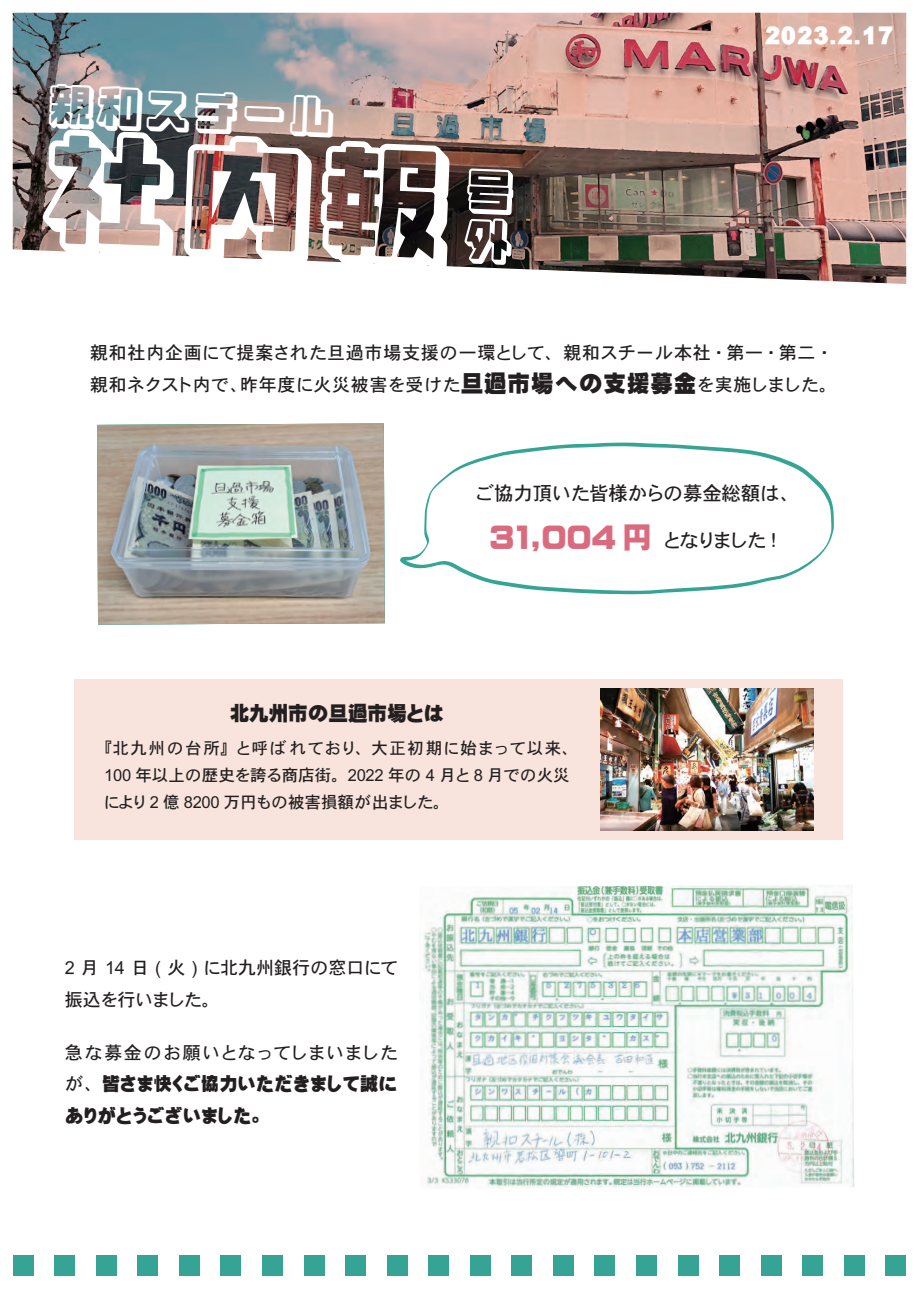
<style>
.page{position:relative;width:919px;height:1289px;background:#fff}
.page>*{position:absolute;margin:0;border:0;box-sizing:border-box;transform-origin:0 0}
.t1{font:48px "VDL Line GR pop Shadow";color:#fff}
.t2{font:28.2px "Heiti EGP4 Super Bold SJIS";color:rgb(203 43 72/.7)}
.t3{font:25.5px "DH Gothic EB WINP RKSJ H";letter-spacing:.025em;color:#fff}
.t4{font:19.5px "DHHS Gothic W5 WINP RKSJ H";letter-spacing:-.01em;color:#231f20}
.t5{font:19.5px "Heiti EGP4 Super Bold SJIS";color:#231f20}
.t6{font:18px/32.1px "DHHS Gothic W5 WINP RKSJ H";letter-spacing:.04em;color:#231f20}
.t7{font:18px/31.5px "Heiti EGP4 Super Bold SJIS";letter-spacing:.005em;color:#231f20}
.t8{font:18px/31.5px "DHHS Gothic W5 WINP RKSJ H";color:#231f20}
.t9{font:18px "DHHS Gothic W5 WINP RKSJ H";letter-spacing:.09em;color:#231f20}
.t10{font:16.5px/27px "DHHS Gothic W5 WINP RKSJ H";color:#231f20}
.s1{font-family:"Heiti EGP4 Super Bold SJIS";font-size:22.5px}
.s2{font-family:"DHHS Gothic W5 WINP RKSJ H";font-size:19.5px;color:#231f20}
.s3{font-family:"DHHS Gothic W5 WINP RKSJ H"}
</style>
<div class="page">
<img style="left:13px;top:13px;width:893px;height:271px">
<div style="left:13px;top:1255px;width:21px;height:21px;background:#35a494"></div>
<div style="left:54px;top:1255px;width:21px;height:21px;background:#35a494"></div>
<div style="left:96px;top:1255px;width:21px;height:21px;background:#35a494"></div>
<div style="left:137px;top:1255px;width:21px;height:21px;background:#35a494"></div>
<div style="left:179px;top:1255px;width:21px;height:21px;background:#35a494"></div>
<div style="left:220px;top:1255px;width:21px;height:21px;background:#35a494"></div>
<div style="left:262px;top:1255px;width:21px;height:21px;background:#35a494"></div>
<div style="left:303px;top:1255px;width:21px;height:21px;background:#35a494"></div>
<div style="left:345px;top:1255px;width:21px;height:21px;background:#35a494"></div>
<div style="left:387px;top:1255px;width:20px;height:21px;background:#35a494"></div>
<div style="left:428px;top:1255px;width:21px;height:21px;background:#35a494"></div>
<div style="left:470px;top:1255px;width:20px;height:21px;background:#35a494"></div>
<div style="left:511px;top:1255px;width:21px;height:21px;background:#35a494"></div>
<div style="left:553px;top:1255px;width:20px;height:21px;background:#35a494"></div>
<div style="left:594px;top:1255px;width:21px;height:21px;background:#35a494"></div>
<div style="left:636px;top:1255px;width:20px;height:21px;background:#35a494"></div>
<div style="left:677px;top:1255px;width:21px;height:21px;background:#35a494"></div>
<div style="left:719px;top:1255px;width:21px;height:21px;background:#35a494"></div>
<div style="left:760px;top:1255px;width:21px;height:21px;background:#35a494"></div>
<div style="left:802px;top:1255px;width:21px;height:21px;background:#35a494"></div>
<div style="left:843px;top:1255px;width:21px;height:21px;background:#35a494"></div>
<div style="left:885px;top:1255px;width:21px;height:21px;background:#35a494"></div>
<div style="left:74px;top:679px;width:768px;height:160px;background:#f8e4dc"></div>
<img style="left:423px;top:885px;width:431px;height:304px">
<img style="left:97px;top:423px;width:288px;height:201px">
<svg style="left:400px;top:442px;width:433px;height:152px"></svg>
<img style="left:600px;top:688px;width:213px;height:142px">
<img style="left:41px;top:127px;width:410px;height:146px">
<svg style="left:463px;top:168px;width:51px;height:97px;background:#2c201e"></svg>
<h1 class="t1" style="left:49px;top:72px;width:290px;rotate:2deg">親和スチール</h1>
<h3 class="t3" style="left:764px;top:23px;width:130px">2023.2.17</h3>
<p class="t6" style="left:90px;top:337px;width:748px">親和社内企画にて提案された旦過市場支援の一環として、親和スチール本社・第一・第二・親和ネクスト内で、昨年度に火災被害を受けた<span class="s1">旦過市場への支援募金</span>を実施しました。</p>
<p class="t4" style="left:476px;top:483px;width:324px">ご協力頂いた皆様からの募金総額は、</p>
<h2 class="t2" style="left:489px;top:523px;width:289px">31,004 円 <span class="s2">となりました ！</span></h2>
<p class="t5" style="left:230px;top:703px;width:216px">北九州市の旦過市場とは</p>
<p class="t10" style="left:104px;top:734px;width:475px;text-indent:-8px">『北九州の台所』と呼ばれており、大正初期に始まって以来、<br>100 年以上の歴史を誇る商店街。2022 年の 4 月と 8 月での火災により 2 億 8200 万円もの被害損額が出ました。</p>
<p class="t8" style="left:65px;top:952px;width:334px">2 月 14 日 ( 火 ) に北九州銀行の窓口にて振込を行いました。</p>
<p class="t9" style="left:65px;top:1043px;width:334px">急な募金のお願いとなってしまいました</p>
<p class="t7" style="left:65px;top:1068px;width:334px"><span class="s3">が、</span>皆さま快くご協力いただきまして誠にありがとうございました。</p>
</div>
